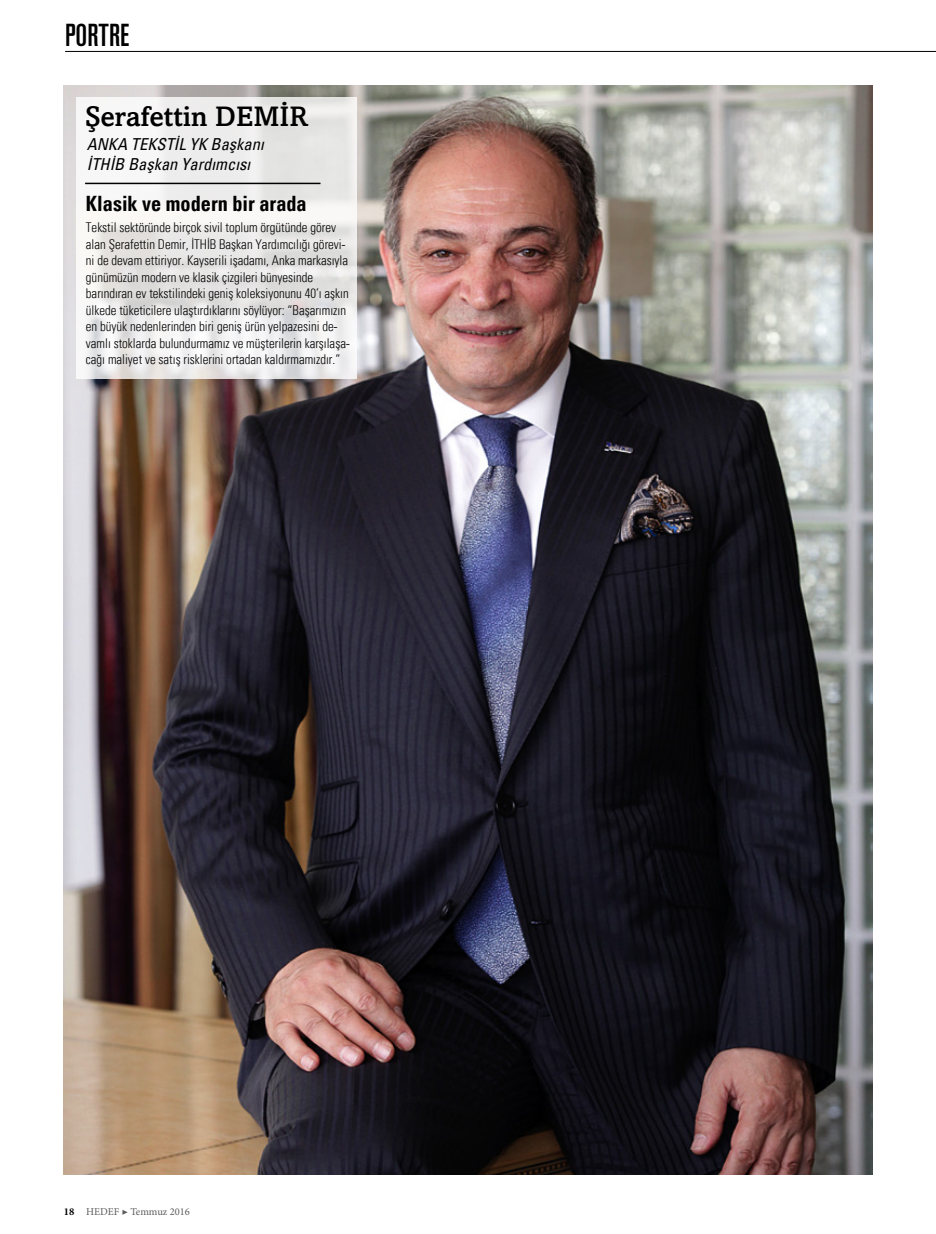
<style>
.page{position:relative;width:936px;height:1234px;background:#fff}
.page>*{position:absolute;margin:0;border:0;box-sizing:border-box;transform-origin:0 0}
.t1{font:31.5px "Akzidenz Grotesk Medium Con";color:#000}
.t2{font:28.2px "Amasis MT Medium";color:#000}
.t3{font:700 21.15px "Univers Con T";color:#000;scale:.96 1}
.t4{font:italic 16.5px/20.1px "Univers Con T";color:#000}
.t5{font:300 13.5px/16.5px "Univers Con T";color:#000;scale:.95 1}
.t6{font:10.5px "Minion Pro";color:#5d5c5c}
.s1{font-weight:700;color:#000}
</style>
<div class="page">
<hr style="left:65px;top:51px;width:870px;height:1px;background:#000">
<img style="left:64px;top:85px;width:808px;height:1089px">
<svg style="left:77px;top:97px;width:280px;height:281px"></svg>
<hr style="left:85px;top:183px;width:235px;height:1px;background:#000">
<h1 class="t1" style="left:65px;top:18px;width:66px">PORTRE</h1>
<p class="t2" style="left:85px;top:99px;width:224px">Şerafettin DEMİR</p>
<p class="t4" style="left:87px;top:133px;width:178px">ANKA TEKSTİL YK Başkanı<br>İTHİB Başkan Yardımcısı</p>
<p class="t3" style="left:86px;top:190px;width:231px">Klasik ve modern bir arada</p>
<p class="t5" style="left:86px;top:219px;width:279px">Tekstil sektöründe birçok sivil toplum örgütünde görev alan Şerafettin Demir, İTHİB Başkan Yardımcılığı görevi&shy;ni de devam ettiriyor. Kayserili işadamı, Anka markasıyla günümüzün modern ve klasik çizgileri bünyesinde barındıran ev tekstilindeki geniş koleksiyonunu 40’ı aşkın ülkede tüketicilere ulaştırdıklarını söylüyor: “Başarımızın en büyük nedenlerinden biri geniş ürün yelpazesini de&shy;vamlı stoklarda bulundurmamız ve müşterilerin karşılaşa&shy;cağı maliyet ve satış risklerini ortadan kaldırmamızdır.”</p>
<p class="t6" style="left:64px;top:1204px;width:128px"><span class="s1">18</span> HEDEF ▶ Temmuz 2016</p>
</div>
